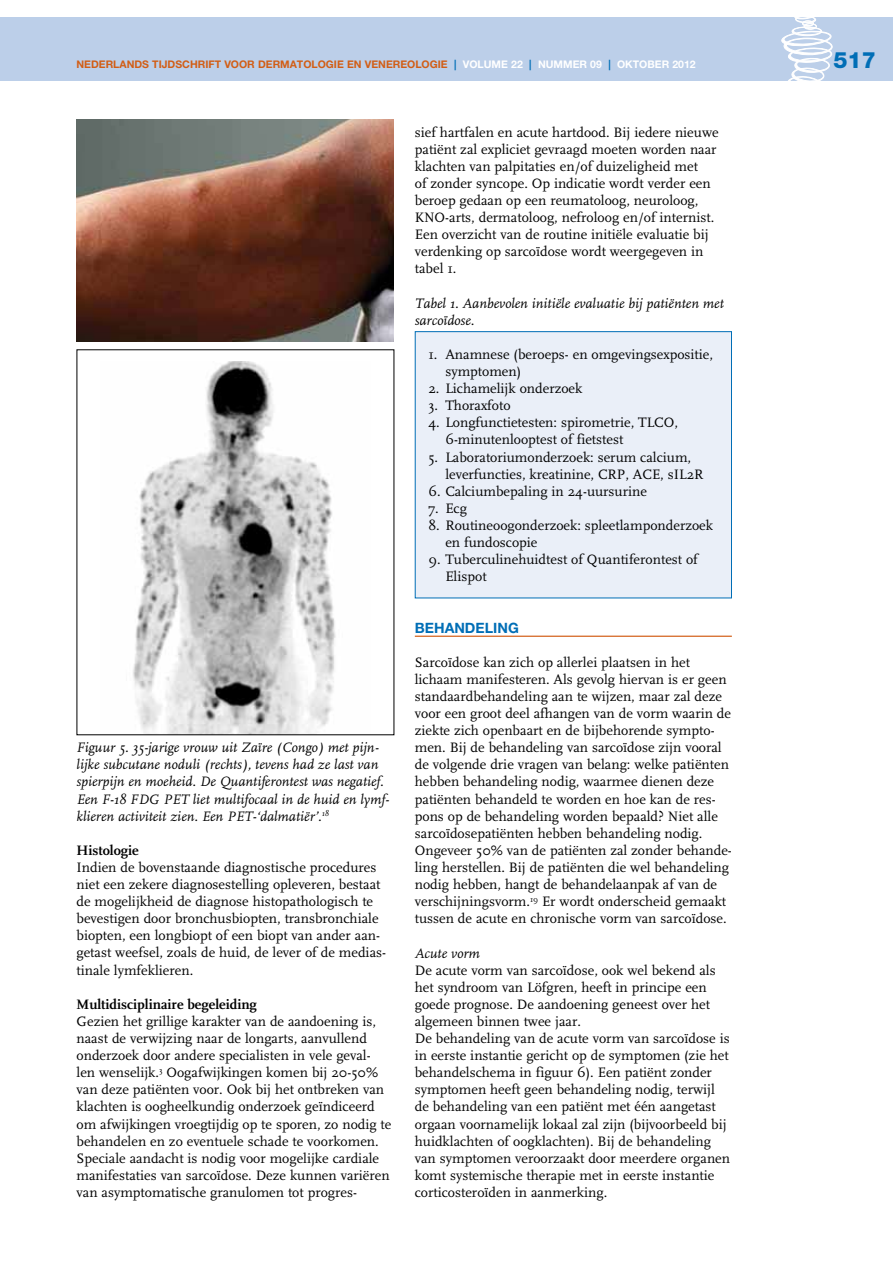
<style>
.page{position:relative;width:893px;height:1263px;background:#fff}
.page>*{position:absolute;margin:0;border:0;box-sizing:border-box;transform-origin:0 0}
.t1{font:800 22.5px "Helvetica Neue";color:#006eb6}
.t2{font:14.25px/17.1px "FF Scala";color:#000}
.t3{font:italic 14.25px/17.1px "FF Scala";color:#000}
.t4{font:700 14.25px "FF Scala";color:#000}
.t5{font:700 14.25px "Helvetica Neue";color:#006eb6}
.t6{font:700 10.5px "Helvetica Neue";color:#d25e16}
.s1{color:#006eb6}
.s2{color:#fff}
</style>
<div class="page">
<div style="left:0;top:17px;width:893px;height:64px;background:#bccfe9"></div>
<div style="left:784px;top:38px;width:49px;height:17px;border:1px solid #fff;border-radius:50%"></div>
<svg style="left:781px;top:17px;width:51px;height:64px"></svg>
<hr style="left:415px;top:636px;width:317px;height:1px;background:#d25e16">
<div style="left:415px;top:332px;width:316px;height:266px;background:#eaeff8"></div>
<div style="left:415px;top:331px;width:317px;height:267px;border:1px solid #006eb6"></div>
<img style="left:77px;top:119px;width:317px;height:223px">
<img style="left:133px;top:362px;width:203px;height:371px">
<p class="t6" style="left:77px;top:61px;width:621px">NEDERLANDS TIJDSCHRIFT VOOR DERMATOLOGIE EN VENEREOLOGIE <span class="s1">|</span> <span class="s2">VOLUME 22</span> <span class="s1">|</span> <span class="s2">NUMMER 09</span> <span class="s1">|</span> <span class="s2">OKTOBER 2012</span></p>
<h1 class="t1" style="left:833px;top:52px;width:44px">517</h1>
<p class="t3" style="left:77px;top:740px;width:314px">Figuur 5. 35-jarige vrouw uit Zaïre (Congo) met pijn&shy;lijke subcutane noduli (rechts), tevens had ze last van spierpijn en moeheid. De Quantiferontest was negatief.<br>Een F-18 FDG PET liet multifocaal in de huid en lymf&shy;klieren activiteit zien. Een PET-‘dalmatiër’.<sup>18</sup></p>
<p class="t4" style="left:77px;top:844px;width:64px">Histologie</p>
<p class="t2" style="left:77px;top:859px;width:311px">Indien de bovenstaande diagnostische procedures niet een zekere diagnosestelling opleveren, bestaat de mogelijkheid de diagnose histopathologisch te bevestigen door bronchusbiopten, transbronchiale biopten, een longbiopt of een biopt van ander aan&shy;getast weefsel, zoals de huid, de lever of de medias&shy;tinale lymfeklieren.</p>
<p class="t4" style="left:77px;top:998px;width:182px">Multidisciplinaire begeleiding</p>
<p class="t2" style="left:77px;top:1013px;width:316px">Gezien het grillige karakter van de aandoening is, naast de verwijzing naar de longarts, aanvullend onderzoek door andere specialisten in vele geval&shy;len wenselijk.<sup>3</sup> Oogafwijkingen komen bij 20-50% van deze patiënten voor. Ook bij het ontbreken van klachten is oogheelkundig onderzoek geïndiceerd om afwijkingen vroegtijdig op te sporen, zo nodig te behandelen en zo eventuele schade te voorkomen.<br>Speciale aandacht is nodig voor mogelijke cardiale manifestaties van sarcoïdose. Deze kunnen variëren van asymptomatische granulomen tot progres-</p>
<p class="t2" style="left:415px;top:124px;width:305px">sief hartfalen en acute hartdood. Bij iedere nieuwe patiënt zal expliciet gevraagd moeten worden naar klachten van palpitaties en/of duizeligheid met<br>of zonder syncope. Op indicatie wordt verder een beroep gedaan op een reumatoloog, neuroloog, KNO-arts, dermatoloog, nefroloog en/of internist.<br>Een overzicht van de routine initiële evaluatie bij verdenking op sarcoïdose wordt weergegeven in tabel 1.</p>
<p class="t3" style="left:415px;top:295px;width:310px">Tabel 1. Aanbevolen initiële evaluatie bij patiënten met sarcoïdose.</p>
<p class="t2" style="left:445px;top:346px;width:269px;text-indent:-17px">1. Anamnese (beroeps- en omgevingsexpositie, symptomen)</p>
<p class="t2" style="left:428px;top:381px;width:156px">2. Lichamelijk onderzoek</p>
<p class="t2" style="left:428px;top:398px;width:84px">3. Thoraxfoto</p>
<p class="t2" style="left:445px;top:415px;width:234px;text-indent:-17px">4. Longfunctietesten: spirometrie, TLCO,<br>6-minutenlooptest of fietstest</p>
<p class="t2" style="left:445px;top:449px;width:260px;text-indent:-17px">5. Laboratoriumonderzoek: serum calcium, leverfuncties, kreatinine, CRP, ACE, sIL2R</p>
<p class="t2" style="left:428px;top:483px;width:220px">6. Calciumbepaling in 24-uursurine</p>
<p class="t2" style="left:428px;top:500px;width:40px">7. Ecg</p>
<p class="t2" style="left:445px;top:517px;width:269px;text-indent:-17px">8. Routineoogonderzoek: spleetlamponderzoek en fundoscopie</p>
<p class="t2" style="left:445px;top:552px;width:254px;text-indent:-17px">9. Tuberculinehuidtest of Quantiferontest of<br>Elispot</p>
<p class="t5" style="left:415px;top:622px;width:105px">BEHANDELING</p>
<p class="t2" style="left:415px;top:654px;width:319px">Sarcoïdose kan zich op allerlei plaatsen in het lichaam manifesteren. Als gevolg hiervan is er geen standaardbehandeling aan te wijzen, maar zal deze voor een groot deel afhangen van de vorm waarin de ziekte zich openbaart en de bijbehorende sympto&shy;men. Bij de behandeling van sarcoïdose zijn vooral de volgende drie vragen van belang: welke patiënten hebben behandeling nodig, waarmee dienen deze patiënten behandeld te worden en hoe kan de res&shy;pons op de behandeling worden bepaald? Niet alle sarcoïdosepatiënten hebben behandeling nodig.<br>Ongeveer 50% van de patiënten zal zonder behande&shy;ling herstellen. Bij de patiënten die wel behandeling nodig hebben, hangt de behandelaanpak af van de verschijningsvorm.<sup>19</sup> Er wordt onderscheid gemaakt tussen de acute en chronische vorm van sarcoïdose.</p>
<p class="t3" style="left:415px;top:945px;width:66px">Acute vorm</p>
<p class="t2" style="left:415px;top:962px;width:317px">De acute vorm van sarcoïdose, ook wel bekend als het syndroom van Löfgren, heeft in principe een goede prognose. De aandoening geneest over het algemeen binnen twee jaar.<br>De behandeling van de acute vorm van sarcoïdose is in eerste instantie gericht op de symptomen (zie het behandelschema in figuur 6). Een patiënt zonder symptomen heeft geen behandeling nodig, terwijl de behandeling van een patiënt met één aangetast orgaan voornamelijk lokaal zal zijn (bijvoorbeeld bij huidklachten of oogklachten). Bij de behandeling van symptomen veroorzaakt door meerdere organen komt systemische therapie met in eerste instantie corticosteroïden in aanmerking.</p>
</div>
